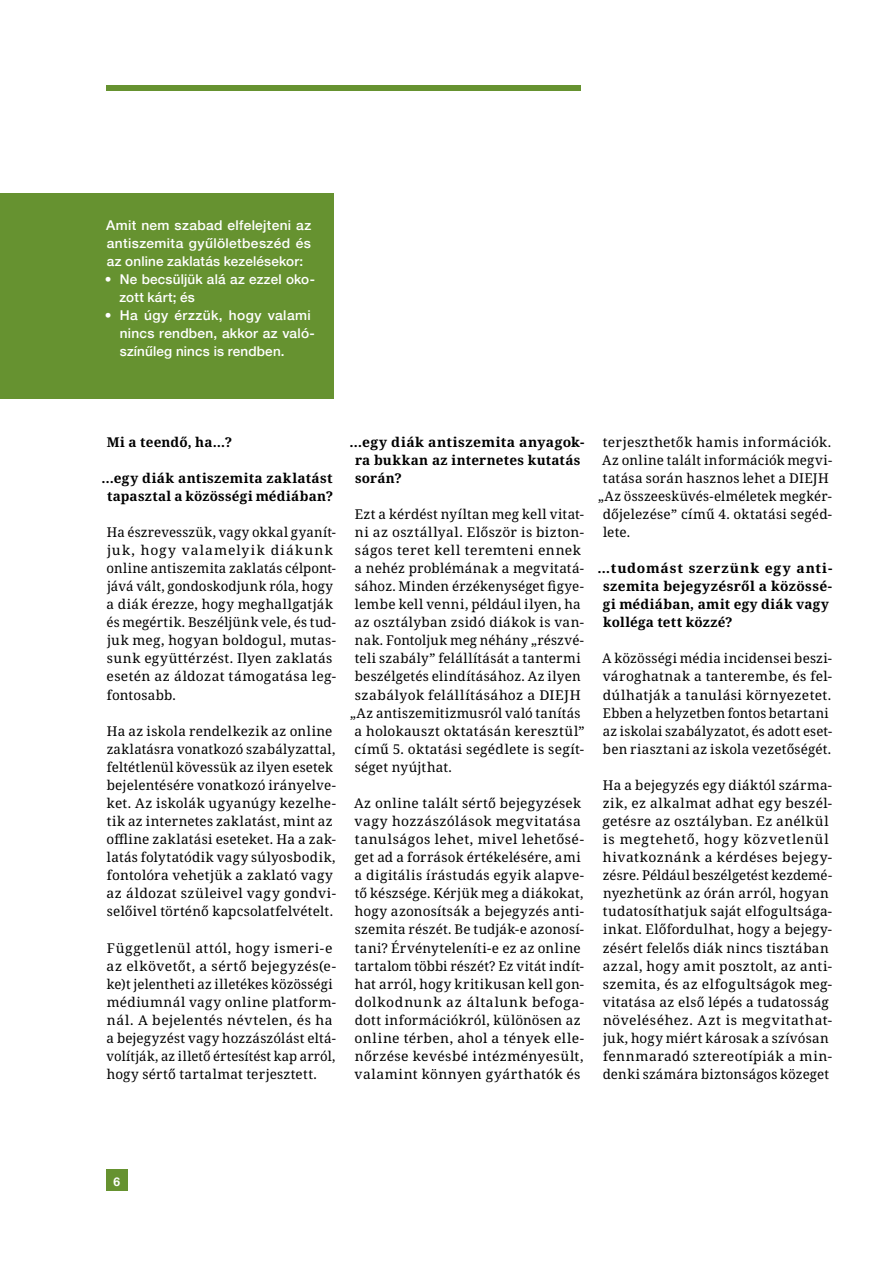
<style>
.page{position:relative;width:893px;height:1263px;background:#fff}
.page>*{position:absolute;margin:0;border:0;box-sizing:border-box;transform-origin:0 0}
.t1{font:13.5px/18px "Noto Serif";letter-spacing:.02em;color:#000}
.t2{font:700 13.5px/18px "Noto Serif";letter-spacing:.025em;color:#000}
.t3{font:500 13.5px/18px "Helvetica Neue";letter-spacing:.02em;color:#fff}
.t4{font:700 12px "Helvetica Neue";color:#fff}
</style>
<div class="page">
<div style="left:106px;top:1169px;width:22px;height:22px;background:#669230"></div>
<div style="left:106px;top:85px;width:475px;height:5px;background:#669230"></div>
<div style="left:0;top:193px;width:333px;height:206px;background:#669230"></div>
<p class="t3" style="left:106px;top:215px;width:207px;text-align:justify">Amit nem szabad elfelejteni az antiszemita gyűlöletbeszéd és az online zaklatás kezelésekor:</p>
<p class="t3" style="left:120px;top:269px;width:197px;text-indent:-15px">• Ne becsüljük alá az ezzel oko&shy;zott kárt; és</p>
<p class="t3" style="left:120px;top:305px;width:197px;text-indent:-15px">• Ha úgy érzzük, hogy valami nincs rendben, akkor az való&shy;színűleg nincs is rendben.</p>
<p class="t2" style="left:107px;top:433px;width:127px">Mi a teendő, ha…?</p>
<p class="t2" style="left:101px;top:469px;width:233px;text-align:center">…egy diák antiszemita zaklatást tapasztal a közösségi médiában?</p>
<p class="t1" style="left:107px;top:523px;width:231px">Ha észrevesszük, vagy okkal gyanít&shy;juk, hogy valamelyik diákunk online antiszemita zaklatás célpont&shy;jává vált, gondoskodjunk róla, hogy a diák érezze, hogy meghallgatják és megértik. Beszéljünk vele, és tud&shy;juk meg, hogyan boldogul, mutas&shy;sunk együttérzést. Ilyen zaklatás esetén az áldozat támogatása leg&shy;fontosabb.</p>
<p class="t1" style="left:107px;top:722px;width:231px">Ha az iskola rendelkezik az online zaklatásra vonatkozó szabályzattal, feltétlenül kövessük az ilyen esetek bejelentésére vonatkozó irányelve&shy;ket. Az iskolák ugyanúgy kezelhe&shy;tik az internetes zaklatást, mint az offline zaklatási eseteket. Ha a zak&shy;latás folytatódik vagy súlyosbodik, fontolóra vehetjük a zaklató vagy az áldozat szüleivel vagy gondvi&shy;selőivel történő kapcsolatfelvételt.</p>
<p class="t1" style="left:107px;top:939px;width:231px">Függetlenül attól, hogy ismeri-e az elkövetőt, a sértő bejegyzés(e&shy;ke)t jelentheti az illetékes közösségi médiumnál vagy online platform&shy;nál. A bejelentés névtelen, és ha a bejegyzést vagy hozzászólást eltá&shy;volítják, az illető értesítést kap arról, hogy sértő tartalmat terjesztett.</p>
<p class="t2" style="left:355px;top:433px;width:231px;text-indent:-6px">…egy diák antiszemita anyagok&shy;ra bukkan az internetes kutatás során?</p>
<p class="t1" style="left:355px;top:505px;width:231px">Ezt a kérdést nyíltan meg kell vitat-</p>
<p class="t1" style="left:355px;top:523px;width:231px">ni az osztállyal. Először is bizton-</p>
<p class="t1" style="left:355px;top:541px;width:228px">ságos teret kell teremteni ennek</p>
<p class="t1" style="left:355px;top:560px;width:231px">a nehéz problémának a megvitatá-</p>
<p class="t1" style="left:355px;top:578px;width:231px">sához. Minden érzékenységet figye-</p>
<p class="t1" style="left:355px;top:596px;width:227px">lembe kell venni, például ilyen, ha</p>
<p class="t1" style="left:355px;top:614px;width:231px">az osztályban zsidó diákok is van-</p>
<p class="t1" style="left:355px;top:632px;width:231px">nak. Fontoljuk meg néhány „részvé-</p>
<p class="t1" style="left:355px;top:650px;width:227px">teli szabály” felállítását a tantermi</p>
<p class="t1" style="left:355px;top:668px;width:227px">beszélgetés elindításához. Az ilyen</p>
<p class="t1" style="left:355px;top:686px;width:227px">szabályok felállításához a DIEJH</p>
<p class="t1" style="left:350px;top:704px;width:232px">„Az antiszemitizmusról való tanítás</p>
<p class="t1" style="left:355px;top:722px;width:232px">a holokauszt oktatásán keresztül”</p>
<p class="t1" style="left:355px;top:740px;width:231px">című 5. oktatási segédlete is segít-</p>
<p class="t1" style="left:355px;top:758px;width:99px">séget nyújthat.</p>
<p class="t1" style="left:354px;top:794px;width:232px">Az online talált sértő bejegyzések vagy hozzászólások megvitatása tanulságos lehet, mivel lehetősé&shy;get ad a források értékelésére, ami a digitális írástudás egyik alapve&shy;tő készsége. Kérjük meg a diákokat, hogy azonosítsák a bejegyzés anti&shy;szemita részét. Be tudják-e azonosí&shy;tani? Érvényteleníti-e ez az online tartalom többi részét? Ez vitát indít&shy;hat arról, hogy kritikusan kell gon&shy;dolkodnunk az általunk befoga&shy;dott információkról, különösen az online térben, ahol a tények elle&shy;nőrzése kevésbé intézményesült, valamint könnyen gyárthatók és</p>
<p class="t1" style="left:603px;top:433px;width:230px">terjeszthetők hamis információk.</p>
<p class="t1" style="left:602px;top:451px;width:232px">Az online talált információk megvi-</p>
<p class="t1" style="left:603px;top:469px;width:228px">tatása során hasznos lehet a DIEJH</p>
<p class="t1" style="left:598px;top:487px;width:235px">„Az összeesküvés-elméletek megkér-</p>
<p class="t1" style="left:603px;top:505px;width:231px">dőjelezése” című 4. oktatási segéd-</p>
<p class="t1" style="left:603px;top:523px;width:29px">lete.</p>
<p class="t2" style="left:603px;top:559px;width:231px;text-indent:-5px">…tudomást szerzünk egy anti&shy;szemita bejegyzésről a közössé&shy;gi médiában, amit egy diák vagy kolléga tett közzé?</p>
<p class="t1" style="left:602px;top:650px;width:232px">A közösségi média incidensei beszi&shy;vároghatnak a tanterembe, és fel&shy;dúlhatják a tanulási környezetet.<br>Ebben a helyzetben fontos betartani az iskolai szabályzatot, és adott eset&shy;ben riasztani az iskola vezetőségét.</p>
<p class="t1" style="left:603px;top:776px;width:231px">Ha a bejegyzés egy diáktól szárma&shy;zik, ez alkalmat adhat egy beszél&shy;getésre az osztályban. Ez anélkül is megtehető, hogy közvetlenül hivatkoznánk a kérdéses bejegy&shy;zésre. Például beszélgetést kezdemé&shy;nyezhetünk az órán arról, hogyan tudatosíthatjuk saját elfogultsága&shy;inkat. Előfordulhat, hogy a bejegy&shy;zésért felelős diák nincs tisztában azzal, hogy amit posztolt, az anti&shy;szemita, és az elfogultságok meg&shy;vitatása az első lépés a tudatosság növeléséhez. Azt is megvitathat&shy;juk, hogy miért károsak a szívósan fennmaradó sztereotípiák a min&shy;denki számára biztonságos közeget</p>
<p class="t4" style="left:114px;top:1172px;width:8px">6</p>
</div>
